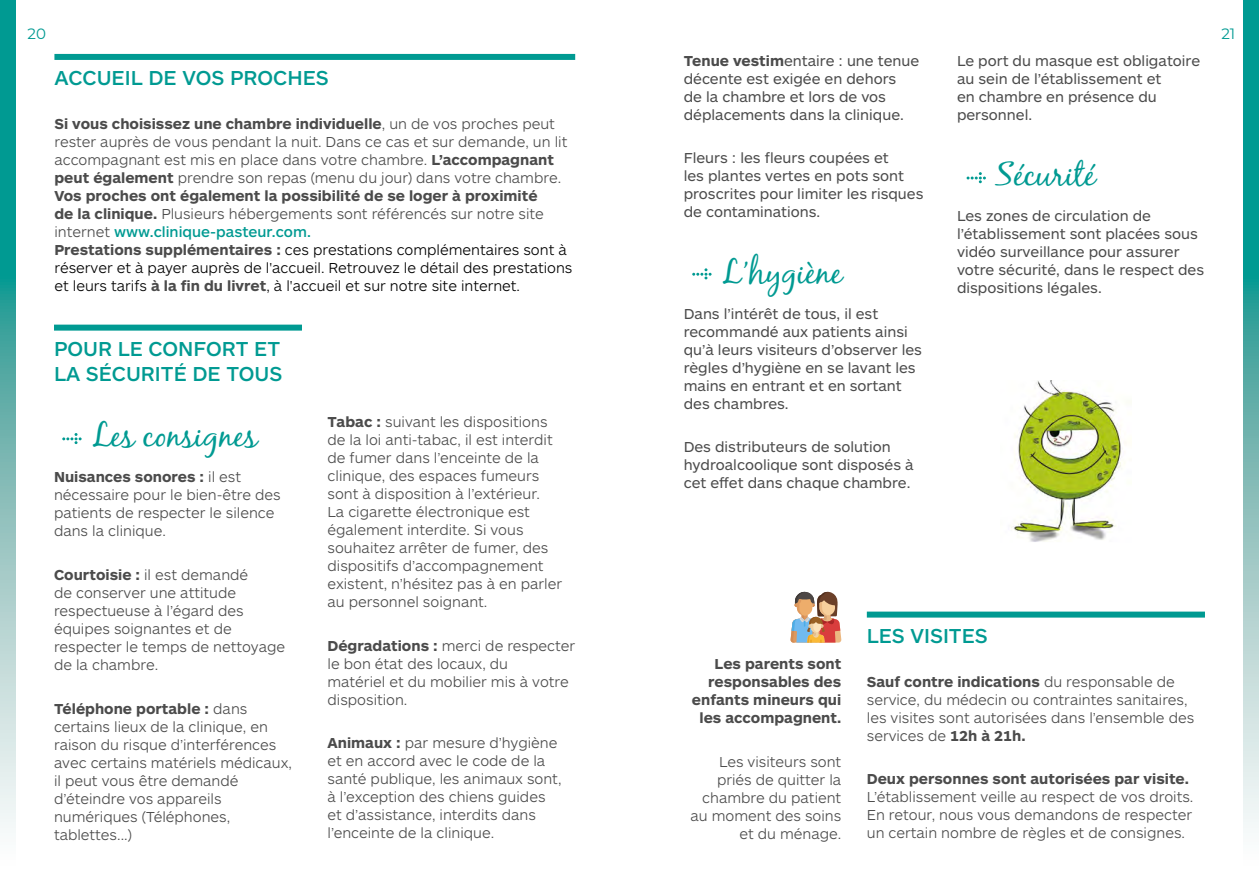
<style>
.page{position:relative;width:1259px;height:893px;background:#fff}
.page>*{position:absolute;margin:0;border:0;box-sizing:border-box;transform-origin:0 0}
.t1{font:33px "Black Jack";color:#009a92}
.t2{font:500 21px/25.2px "ARS Maquette";color:#009a92}
.t3{font:300 15px/18px "ARS Maquette";color:#4b4b4b}
.t4{font:15px/18px "ARS Maquette";color:#4b4b4b}
.t5{font:700 15px/18px "ARS Maquette";color:#4b4b4b;text-align:right}
.t6{font:15px "Montserrat";color:#009a92}
.s1{font-weight:700}
.s2{font-weight:500;color:#009a92}
.s3{color:#000}
</style>
<div class="page">
<svg style="left:0;top:0;width:16px;height:828px;background:#64b8b3"></svg>
<svg style="left:1243px;top:0;width:16px;height:828px;background:#64b8b3"></svg>
<svg style="left:692px;top:268px;width:19px;height:11px"></svg>
<svg style="left:966px;top:172px;width:20px;height:11px"></svg>
<div style="left:54px;top:54px;width:521px;height:6px;background:#009a92"></div>
<img style="left:1011px;top:381px;width:115px;height:160px">
<svg style="left:790px;top:591px;width:51px;height:52px"></svg>
<div style="left:54px;top:325px;width:248px;height:6px;background:#009a92"></div>
<svg style="left:62px;top:433px;width:20px;height:11px"></svg>
<div style="left:867px;top:612px;width:338px;height:6px;background:#009a92"></div>
<p class="t6" style="left:28px;top:24px;width:20px">20</p>
<p class="t6" style="left:1221px;top:24px;width:15px">21</p>
<p class="t4" style="left:684px;top:51px;width:237px"><span class="s1">Tenue vestim</span>entaire : une tenue décente est exigée en dehors<br>de la chambre et lors de vos déplacements dans la clinique.</p>
<p class="t4" style="left:684px;top:149px;width:241px">Fleurs : les fleurs coupées et<br>les plantes vertes en pots sont proscrites pour limiter les risques de contaminations.</p>
<h1 class="t1" style="left:722px;top:252px;width:121px">L’hygiène</h1>
<p class="t4" style="left:684px;top:304px;width:240px">Dans l’intérêt de tous, il est recommandé aux patients ainsi qu’à leurs visiteurs d’observer les règles d’hygiène en se lavant les mains en entrant et en sortant des chambres.</p>
<p class="t4" style="left:684px;top:437px;width:231px">Des distributeurs de solution hydroalcoolique sont disposés à cet effet dans chaque chambre.</p>
<p class="t4" style="left:957px;top:51px;width:245px">Le port du masque est obligatoire au sein de l’établissement et<br>en chambre en présence du personnel.</p>
<h1 class="t1" style="left:995px;top:154px;width:101px">Sécurité</h1>
<p class="t4" style="left:957px;top:206px;width:249px">Les zones de circulation de l’établissement sont placées sous vidéo surveillance pour assurer votre sécurité, dans le respect des dispositions légales.</p>
<h2 class="t2" style="left:54px;top:65px;width:276px">ACCUEIL DE VOS PROCHES</h2>
<p class="t3" style="left:54px;top:114px;width:519px"><span class="s1">Si vous choisissez une chambre individuelle</span>, un de vos proches peut rester auprès de vous pendant la nuit. Dans ce cas et sur demande, un lit accompagnant est mis en place dans votre chambre. <span class="s1">L’accompagnant peut également</span> prendre son repas (menu du jour) dans votre chambre.<br><span class="s1">Vos proches ont également la possibilité de se loger à proximité<br>de la clinique.</span> Plusieurs hébergements sont référencés sur notre site internet <span class="s2">www.clinique-pasteur.com.<br></span><span class="s1">Prestations supplémentaires :</span> <span class="s3">ces prestations complémentaires sont à réserver et à payer auprès de l'accueil. Retrouvez le détail des prestations et leurs tarifs</span> <span class="s1">à la fin du livret</span><span class="s3">, à l'accueil et sur notre site internet.</span></p>
<h2 class="t2" style="left:54px;top:335px;width:230px">POUR LE CONFORT ET<br>LA SÉCURITÉ DE TOUS</h2>
<h1 class="t1" style="left:92px;top:416px;width:167px">Les consignes</h1>
<p class="t3" style="left:54px;top:468px;width:228px"><span class="s1">Nuisances sonores :</span> il est nécessaire pour le bien-être des patients de respecter le silence dans la clinique.</p>
<p class="t3" style="left:54px;top:565px;width:233px"><span class="s1">Courtoisie :</span> il est demandé<br>de conserver une attitude respectueuse à l’égard des équipes soignantes et de respecter le temps de nettoyage de la chambre.</p>
<p class="t3" style="left:54px;top:699px;width:240px"><span class="s1">Téléphone portable :</span> dans certains lieux de la clinique, en raison du risque d’interférences avec certains matériels médicaux, il peut vous être demandé d’éteindre vos appareils numériques (Téléphones, tablettes...)</p>
<p class="t3" style="left:327px;top:412px;width:236px"><span class="s1">Tabac :</span> suivant les dispositions de la loi anti-tabac, il est interdit de fumer dans l’enceinte de la clinique, des espaces fumeurs sont à disposition à l’extérieur.<br>La cigarette électronique est également interdite. Si vous souhaitez arrêter de fumer, des dispositifs d’accompagnement existent, n’hésitez pas à en parler au personnel soignant.</p>
<p class="t3" style="left:327px;top:636px;width:249px"><span class="s1">Dégradations :</span> merci de respecter le bon état des locaux, du<br>matériel et du mobilier mis à votre disposition.</p>
<p class="t3" style="left:327px;top:734px;width:235px"><span class="s1">Animaux :</span> par mesure d’hygiène et en accord avec le code de la santé publique, les animaux sont, à l’exception des chiens guides et d’assistance, interdits dans l’enceinte de la clinique.</p>
<h2 class="t2" style="left:867px;top:622px;width:122px">LES VISITES</h2>
<p class="t3" style="left:867px;top:672px;width:329px"><span class="s1">Sauf contre indications</span> du responsable de service, du médecin ou contraintes sanitaires, les visites sont autorisées dans l’ensemble des services de <span class="s1">12h à 21h.</span></p>
<p class="t5" style="left:867px;top:769px;width:324px">Deux personnes sont autorisées par visite.</p>
<p class="t3" style="left:867px;top:787px;width:328px;text-align:justify">L’établissement veille au respect de vos droits.<br>En retour, nous vous demandons de respecter un certain nombre de règles et de consignes.</p>
<p class="t5" style="left:692px;top:654px;width:151px">Les parents sont responsables des enfants mineurs qui les accompagnent.</p>
<p class="t3" style="left:690px;top:752px;width:152px;text-align:right">Les visiteurs sont priés de quitter la chambre du patient au moment des soins et du ménage.</p>
</div>
